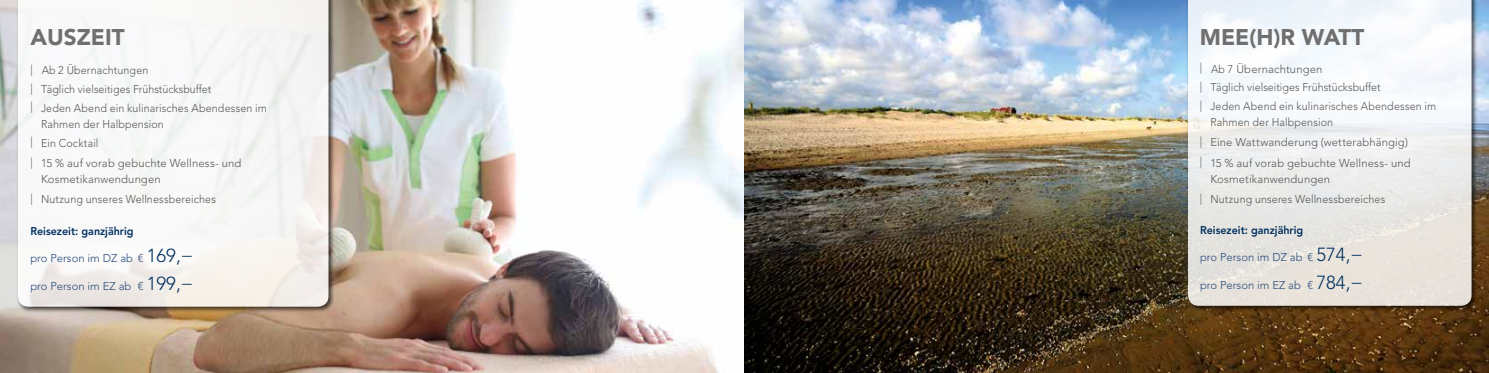
<style>
.page{position:relative;width:1489px;height:373px;background:#fff}
.page>*{position:absolute;margin:0;border:0;box-sizing:border-box;transform-origin:0 0}
.t1{font:900 22.5px "Avenir LT Std";color:#706f6f}
.t2{font:300 11.25px/18.8px "Avenir LT Std";letter-spacing:.01em;color:#575756;scale:.95 1}
.t3{font:300 11.25px "Avenir LT Std";color:#294b7a}
.t4{font:300 11.25px/20px "Avenir LT Std";letter-spacing:.01em;color:#575756}
.t5{font:800 11.25px "Avenir LT Std";color:#00305f;scale:.95 1}
.s1{font-size:18.75px;color:#00305f}
</style>
<div class="page">
<img style="left:0;top:0;width:1488px;height:372px">
<div style="left:17px;top:0;width:318px;height:312px;background:#000;opacity:.75"></div>
<svg style="left:18px;top:0;width:310px;height:306px"></svg>
<div style="left:1186px;top:0;width:291px;height:311px;background:#000;opacity:.75"></div>
<svg style="left:1187px;top:0;width:284px;height:305px"></svg>
<h1 class="t1" style="left:30px;top:24px;width:96px">AUSZEIT</h1>
<p class="t2" style="left:30px;top:61px;width:250px">| Ab 2 Übernachtungen<br>| Täglich vielseitiges Frühstücksbuffet<br>| Jeden Abend ein kulinarisches Abendessen im</p>
<p class="t2" style="left:30px;top:114px;width:142px;text-indent:11px">Rahmen der Halbpension | Ein Cocktail</p>
<p class="t2" style="left:41px;top:154px;width:212px;line-height:16.2px;text-indent:-11px">| 15 % auf vorab gebuchte Wellness- und<br>Kosmetikanwendungen</p>
<p class="t2" style="left:30px;top:189px;width:197px">| Nutzung unseres Wellnessbereiches</p>
<p class="t5" style="left:30px;top:224px;width:110px">Reisezeit: ganzjährig</p>
<p class="t3" style="left:30px;top:251px;width:164px">pro Person im DZ ab € <span class="s1">169,−</span></p>
<p class="t3" style="left:30px;top:279px;width:164px">pro Person im EZ ab € <span class="s1">199,−</span></p>
<h1 class="t1" style="left:1199px;top:24px;width:166px">MEE(H)R WATT</h1>
<p class="t2" style="left:1199px;top:59px;width:250px">| Ab 7 Übernachtungen<br>| Täglich vielseitiges Frühstücksbuffet<br>| Jeden Abend ein kulinarisches Abendessen im</p>
<p class="t2" style="left:1199px;top:112px;width:223px;line-height:20px;text-indent:11px">Rahmen der Halbpension<br>| Eine Wattwanderung (wetterabhängig) | 15 % auf vorab gebuchte Wellness- und</p>
<p class="t4" style="left:1199px;top:169px;width:187px;text-indent:11px">Kosmetikanwendungen<br>| Nutzung unseres Wellnessbereiches</p>
<p class="t5" style="left:1199px;top:223px;width:110px">Reisezeit: ganzjährig</p>
<p class="t3" style="left:1199px;top:250px;width:164px">pro Person im DZ ab € <span class="s1">574,−</span></p>
<p class="t3" style="left:1199px;top:278px;width:164px">pro Person im EZ ab € <span class="s1">784,−</span></p>
</div>
